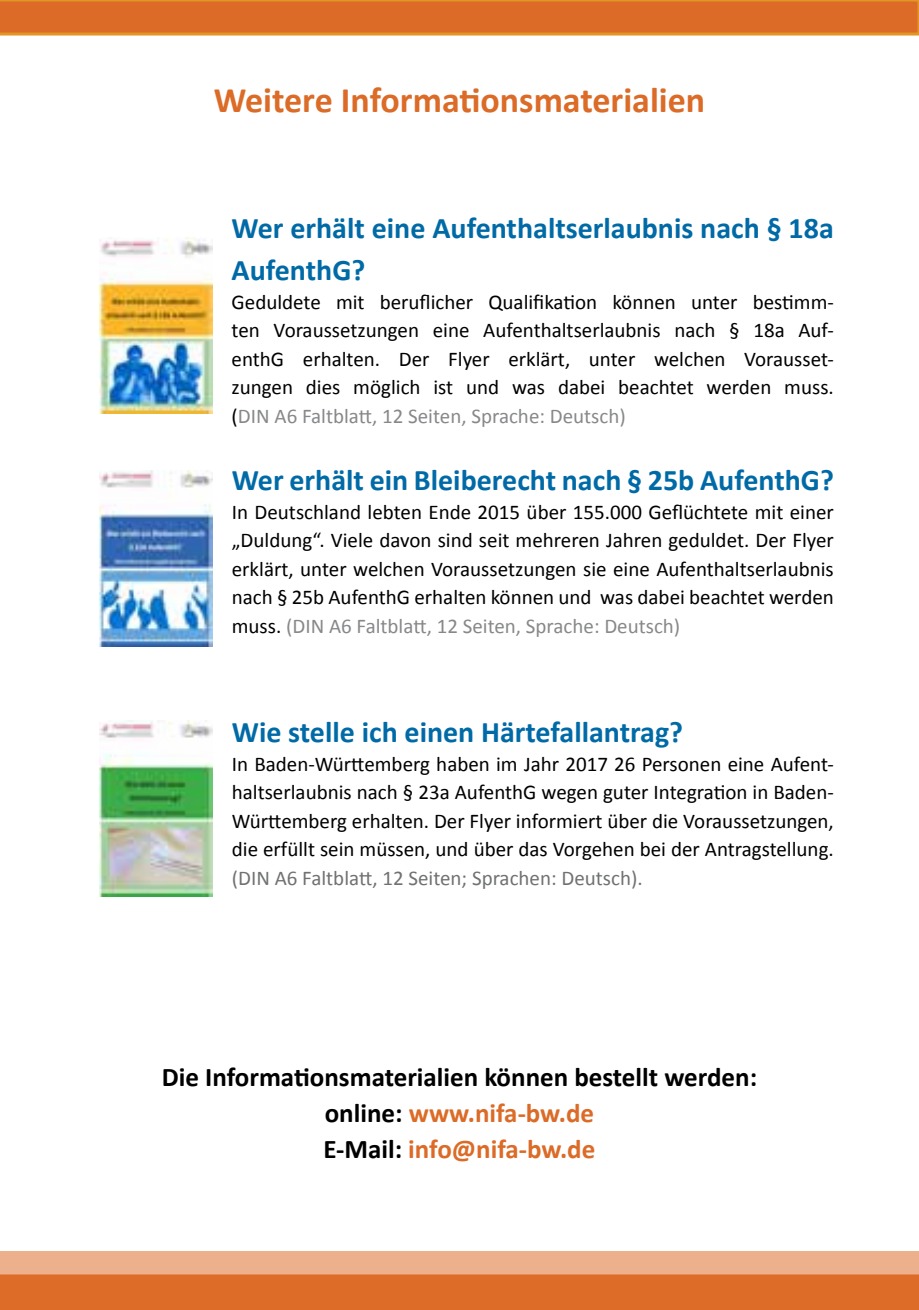
<style>
.page{position:relative;width:919px;height:1310px;background:#fff}
.page>*{position:absolute;margin:0;border:0;box-sizing:border-box;transform-origin:0 0}
.t1{font:700 36px "Calibri";color:#db6b27}
.t2{font:700 30px/42px "Calibri";color:#006aa7}
.t3{font:700 27px/36px "Calibri";color:#000;text-align:center}
.t4{font:21px/28.5px "Calibri";color:#000;text-align:justify}
.t5{font:21px "Calibri";color:#707172}
.s1{color:#87888a}
.s2{color:#db6b27}
</style>
<div class="page">
<svg style="left:0;top:0;width:918px;height:36px;background:#dc7229"></svg>
<div style="left:0;top:1276px;width:918px;height:34px;background:#dc6c27"></div>
<div style="left:0;top:1251px;width:918px;height:25px;background:#ecb18c"></div>
<img style="left:100px;top:237px;width:112px;height:176px">
<img style="left:100px;top:470px;width:112px;height:176px">
<img style="left:100px;top:721px;width:112px;height:176px">
<h1 class="t1" style="left:214px;top:77px;width:493px">Weitere Informationsmaterialien</h1>
<h2 class="t2" style="left:231px;top:207px;width:603px">Wer erhält eine Aufenthaltserlaubnis nach § 18a<br>AufenthG?</h2>
<p class="t4" style="left:231px;top:287px;width:603px">Geduldete mit beruflicher Qualifikation können unter bestimm&shy;ten Voraussetzungen eine Aufenthaltserlaubnis nach § 18a Auf&shy;enthG erhalten. Der Flyer erklärt, unter welchen Vorausset&shy;zungen dies möglich ist und was dabei beachtet werden muss. (<span class="s1">DIN A6 Faltblatt, 12 Seiten, Sprache: Deutsch)</span></p>
<h2 class="t2" style="left:232px;top:459px;width:603px">Wer erhält ein Bleiberecht nach § 25b AufenthG?</h2>
<p class="t4" style="left:232px;top:497px;width:603px">In Deutschland lebten Ende 2015 über 155.000 Geflüchtete mit einer „Duldung“. Viele davon sind seit mehreren Jahren geduldet. Der Flyer erklärt, unter welchen Voraussetzungen sie eine Aufenthaltserlaubnis nach § 25b AufenthG erhalten können und was dabei beachtet werden muss. <span class="s1">(DIN A6 Faltblatt, 12 Seiten, Sprache: Deutsch)</span></p>
<h2 class="t2" style="left:232px;top:711px;width:453px">Wie stelle ich einen Härtefallantrag?</h2>
<p class="t4" style="left:232px;top:749px;width:603px">In Baden-Württemberg haben im Jahr 2017 26 Personen eine Aufent&shy;haltserlaubnis nach § 23a AufenthG wegen guter Integration in Baden-Württemberg erhalten. Der Flyer informiert über die Voraussetzungen, die erfüllt sein müssen, und über das Vorgehen bei der Antragstellung.</p>
<p class="t5" style="left:232px;top:864px;width:412px">(DIN A6 Faltblatt, 12 Seiten; Sprachen: Deutsch).</p>
<p class="t3" style="left:162px;top:1059px;width:597px">Die Informationsmaterialien können bestellt werden: online: <span class="s2">www.nifa-bw.de<br></span>E-Mail: <span class="s2">info@nifa-bw.de</span></p>
</div>
